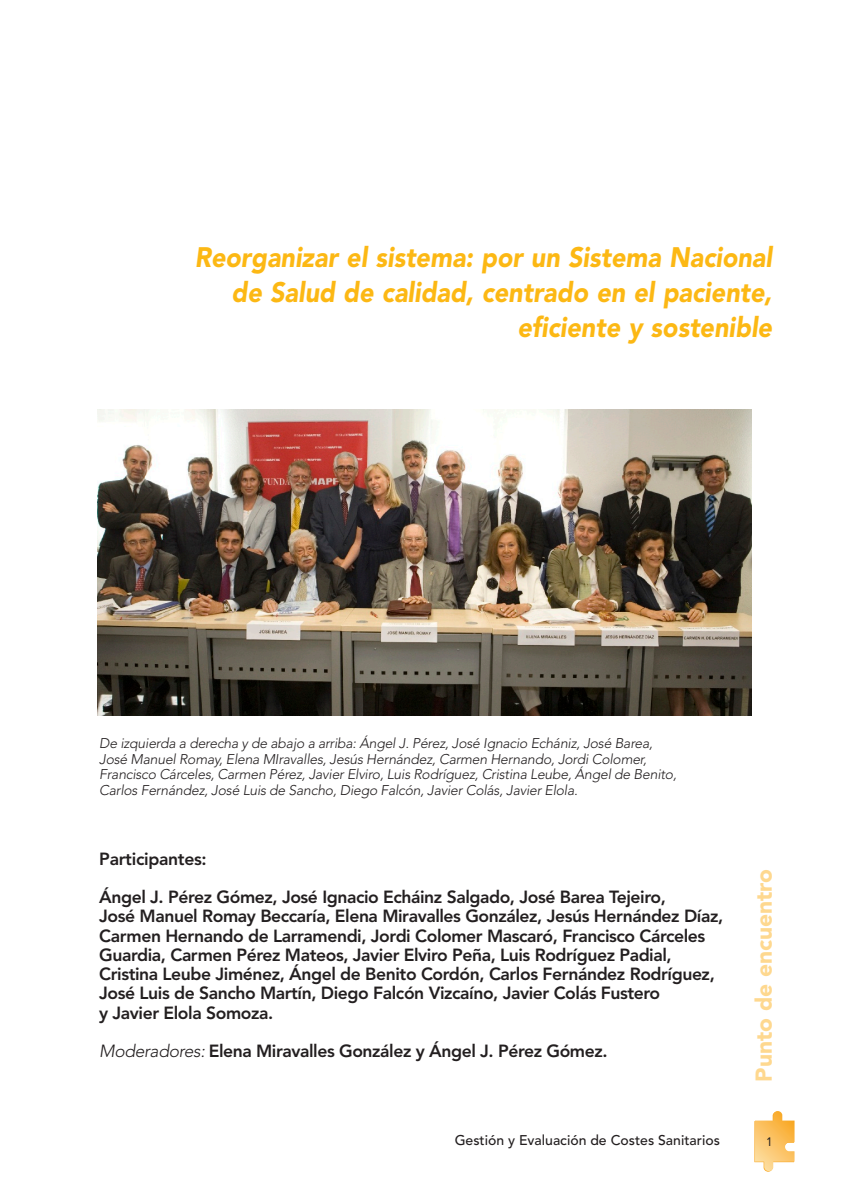
<style>
.page{position:relative;width:844px;height:1191px;background:#fff}
.page>*{position:absolute;margin:0;border:0;box-sizing:border-box;transform-origin:0 0}
.t1{font:italic 900 28px/34.8px "Avenir";color:#fcb814;text-align:right;scale:.9 1}
.t2{font:900 22.75px "Avenir";color:#fed88f}
.t3{font:800 17.5px/19.2px "Avenir";letter-spacing:-.025em;color:#231f20}
.t4{font:italic 300 14px/15.8px "Avenir";letter-spacing:-.015em;color:#231f20}
.t5{font:500 14px "Avenir";color:#231f20}
.t6{font:500 12.25px "Avenir";color:#231f20;scale:.85 1}
.s1{font-weight:300;font-style:italic}
</style>
<div class="page">
<svg style="left:754px;top:1111px;width:40px;height:60px"></svg>
<img style="left:98px;top:409px;width:653px;height:306px">
<h1 class="t1" style="left:195px;top:242px;width:643px">Reorganizar el sistema: por un Sistema Nacional de Salud de calidad, centrado en el paciente, eficiente y sostenible</h1>
<p class="t4" style="left:99px;top:736px;width:578px">De izquierda a derecha y de abajo a arriba: Ángel J. Pérez, José Ignacio Echániz, José Barea, José Manuel Romay, Elena MIravalles, Jesús Hernández, Carmen Hernando, Jordi Colomer, Francisco Cárceles, Carmen Pérez, Javier Elviro, Luis Rodríguez, Cristina Leube, Ángel de Benito, Carlos Fernández, José Luis de Sancho, Diego Falcón, Javier Colás, Javier Elola.</p>
<p class="t3" style="left:99px;top:850px;width:109px">Participantes:</p>
<p class="t3" style="left:99px;top:889px;width:625px">Ángel J. Pérez Gómez, José Ignacio Echáinz Salgado, José Barea Tejeiro,<br>José Manuel Romay Beccaría, Elena Miravalles González, Jesús Hernández Díaz, Carmen Hernando de Larramendi, Jordi Colomer Mascaró, Francisco Cárceles Guardia, Carmen Pérez Mateos, Javier Elviro Peña, Luis Rodríguez Padial, Cristina Leube Jiménez, Ángel de Benito Cordón, Carlos Fernández Rodríguez, José Luis de Sancho Martín, Diego Falcón Vizcaíno, Javier Colás Fustero<br>y Javier Elola Somoza.</p>
<p class="t3" style="left:99px;top:1043px;width:509px"><span class="s1">Moderadores:</span> Elena Miravalles González y Ángel J. Pérez Gómez.</p>
<h2 class="t2" style="left:754px;top:1081px;width:214px;rotate:-90deg">Punto de encuentro</h2>
<p class="t5" style="left:454px;top:1134px;width:267px">Gestión y Evaluación de Costes Sanitarios</p>
<p class="t6" style="left:766px;top:1136px;width:8px">1</p>
</div>
